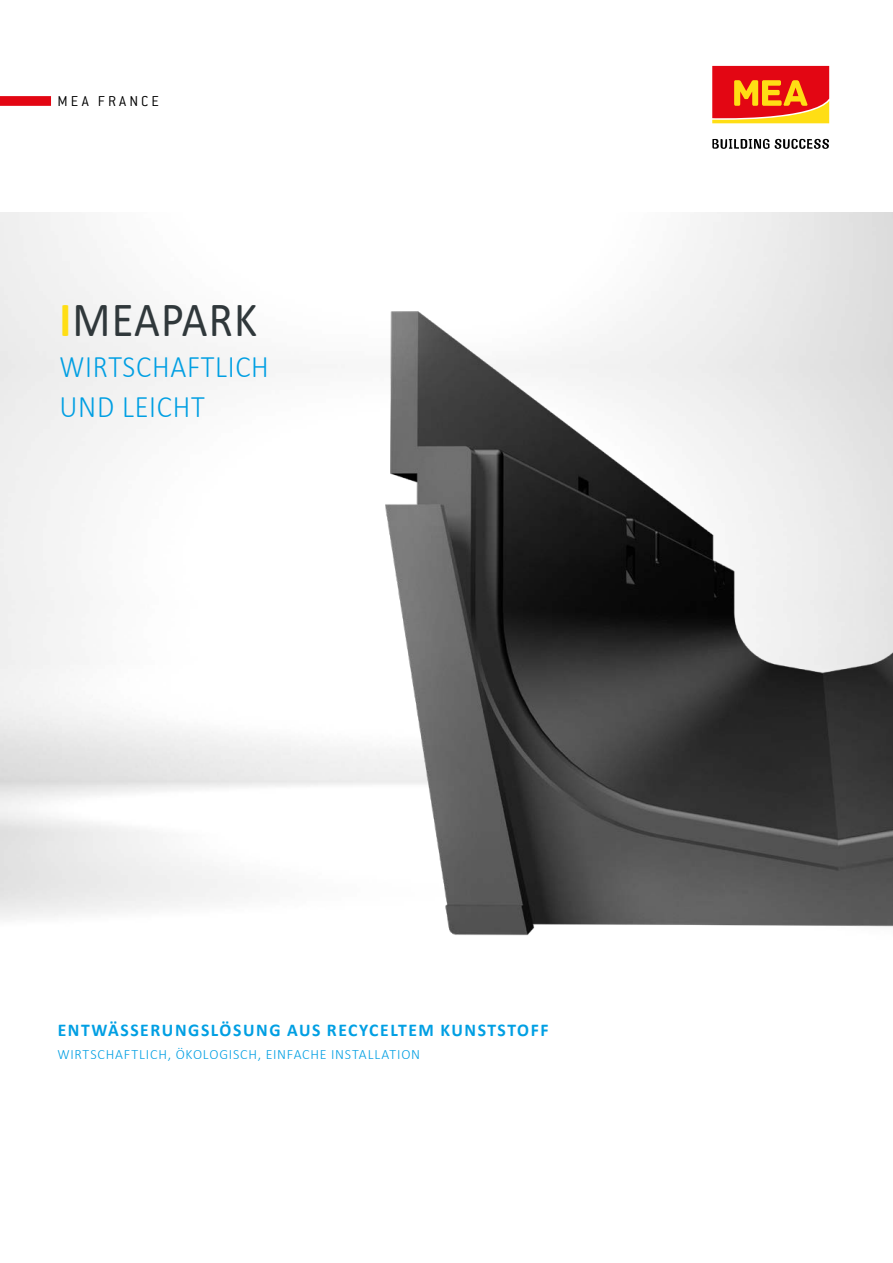
<style>
.page{position:relative;width:893px;height:1263px;background:#fff}
.page>*{position:absolute;margin:0;border:0;box-sizing:border-box;transform-origin:0 0}
.t1{font:49.5px "Calibri";letter-spacing:.025em;color:#30383b;scale:.9 1}
.t2{font:300 31.5px/40.5px "Calibri";letter-spacing:.025em;color:#009fe3;scale:.9 1}
.t3{font:700 18px "Calibri";letter-spacing:.09em;color:#009fe3}
.t4{font:300 15.75px "Conduit ITC Pro";letter-spacing:.2em;color:#000}
.t5{font:300 14.25px "Calibri";letter-spacing:.055em;color:#009fe3}
.s1{font-weight:700;color:#ffde14}
</style>
<div class="page">
<svg style="left:712px;top:66px;width:117px;height:57px"></svg>
<svg style="left:712px;top:139px;width:117px;height:10px"></svg>
<div style="left:0;top:96px;width:51px;height:10px;background:#e30613"></div>
<img style="left:386px;top:308px;width:507px;height:628px">
<p class="t4" style="left:57px;top:92px;width:103px">MEA FRANCE</p>
<h1 class="t1" style="left:60px;top:285px;width:221px"><span class="s1">I</span>MEAPARK</h1>
<h2 class="t2" style="left:60px;top:346px;width:234px">WIRTSCHAFTLICH<br>UND LEICHT</h2>
<p class="t3" style="left:58px;top:1017px;width:492px">ENTWÄSSERUNGSLÖSUNG AUS RECYCELTEM KUNSTSTOFF</p>
<p class="t5" style="left:57px;top:1045px;width:364px">WIRTSCHAFTLICH, ÖKOLOGISCH, EINFACHE INSTALLATION</p>
</div>
